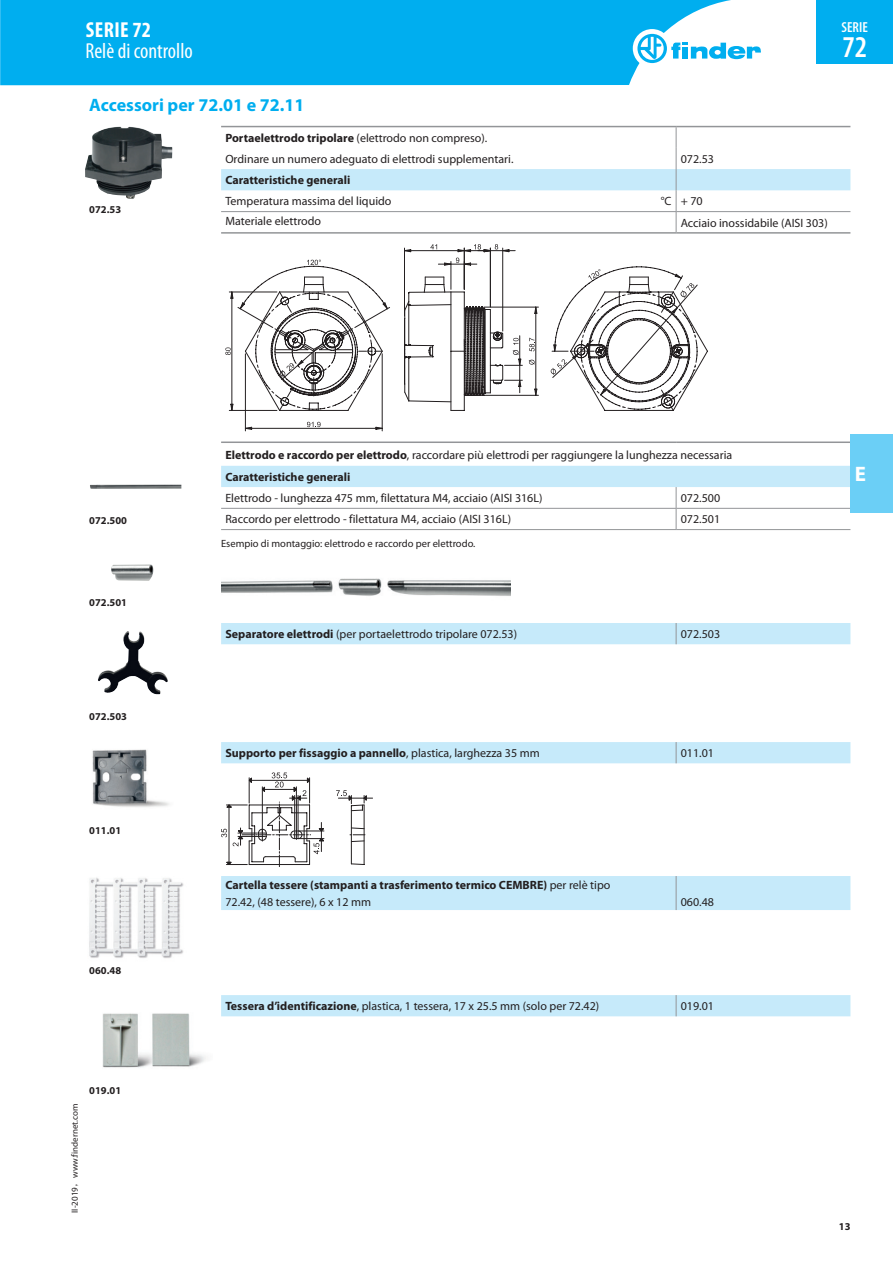
<style>
.page{position:relative;width:893px;height:1263px;background:#fff}
.page>*{position:absolute;margin:0;border:0;box-sizing:border-box;transform-origin:0 0}
.t1{font:600 condensed 30.3px "Myriad Pro";color:#fff}
.t2{font:condensed 21.75px "Myriad Pro";color:#fff}
.t3{font:700 condensed 21.75px "Myriad Pro";letter-spacing:.02em;color:#fff}
.t4{font:700 21px "Myriad Pro";color:#fff}
.t5{font:700 18px "Myriad Pro";color:#00aeef}
.t6{font:600 condensed 14.55px "Myriad Pro";color:#fff}
.t7{font:12px/21.3px "Myriad Pro";color:#231f20}
.t8{font:700 12px/16.2px "Myriad Pro";color:#231f20}
.t9{font:10.5px "Myriad Pro";color:#231f20}
.t10{font:700 10.5px "Myriad Pro";color:#231f20}
.t11{font:9px "Myriad Pro";color:#231f20}
.s1{font-weight:700}
.s2{font-family:"Sim Hei"}
.s3{font-weight:400}
</style>
<div class="page">
<svg style="left:221px;top:169px;width:629px;height:847px"></svg>
<hr style="left:221px;top:508px;width:455px;height:1px;background:#939598">
<hr style="left:676px;top:508px;width:174px;height:1px;background:#939598">
<svg style="left:676px;top:487px;width:1px;height:42px"></svg>
<hr style="left:221px;top:529px;width:455px;height:1px;background:#939598">
<hr style="left:676px;top:529px;width:174px;height:1px;background:#939598">
<hr style="left:676px;top:211px;width:174px;height:1px;background:#939598">
<svg style="left:676px;top:623px;width:1px;height:21px"></svg>
<svg style="left:676px;top:742px;width:1px;height:21px"></svg>
<svg style="left:676px;top:995px;width:1px;height:21px"></svg>
<hr style="left:221px;top:211px;width:455px;height:1px;background:#939598">
<hr style="left:221px;top:232px;width:455px;height:2px;background:#939598">
<hr style="left:676px;top:232px;width:174px;height:2px;background:#939598">
<hr style="left:221px;top:126px;width:455px;height:1px;background:#939598">
<hr style="left:676px;top:126px;width:174px;height:1px;background:#939598">
<hr style="left:221px;top:441px;width:455px;height:2px;background:#939598">
<hr style="left:676px;top:441px;width:174px;height:2px;background:#939598">
<svg style="left:676px;top:127px;width:1px;height:105px"></svg>
<hr style="left:676px;top:876px;width:1px;height:34px;background:#939598">
<img style="left:85px;top:127px;width:88px;height:72px">
<hr style="left:245px;top:354px;width:1px;height:77px;background:#231f20">
<hr style="left:382px;top:354px;width:1px;height:77px;background:#231f20">
<svg style="left:225px;top:244px;width:483px;height:185px"></svg>
<img style="left:90px;top:484px;width:91px;height:5px">
<img style="left:111px;top:564px;width:43px;height:17px">
<img style="left:221px;top:562px;width:289px;height:49px">
<img style="left:98px;top:631px;width:70px;height:63px">
<img style="left:92px;top:749px;width:77px;height:58px">
<svg style="left:336px;top:790px;width:37px;height:75px"></svg>
<svg style="left:221px;top:772px;width:103px;height:95px"></svg>
<img style="left:89px;top:877px;width:95px;height:81px">
<img style="left:102px;top:1013px;width:104px;height:55px">
<div style="left:0;top:0;width:731px;height:85px;background:#00aeef"></div>
<div style="left:633px;top:29px;width:38px;height:39px;background:#fff;border-radius:50%"></div>
<svg style="left:637px;top:34px;width:124px;height:29px"></svg>
<div style="left:816px;top:0;width:77px;height:64px;background:#00aeef"></div>
<div style="left:850px;top:434px;width:43px;height:78px;background:#6bcff6"></div>
<h2 class="t3" style="left:86px;top:17px;width:67px">SERIE 72</h2>
<h2 class="t2" style="left:85px;top:38px;width:109px">Relè di controllo</h2>
<p class="t6" style="left:842px;top:19px;width:28px">SERIE</p>
<h1 class="t1" style="left:842px;top:30px;width:26px">72</h1>
<h3 class="t5" style="left:89px;top:93px;width:217px">Accessori per 72.01 e 72.11</h3>
<p class="t7" style="left:225px;top:127px;width:290px"><span class="s1">Portaelettrodo tripolare</span> (elettrodo non compreso).<br>Ordinare un numero adeguato di elettrodi supplementari.</p>
<p class="t7" style="left:681px;top:148px;width:35px">072.53</p>
<p class="t10" style="left:89px;top:203px;width:33px">072.53</p>
<p class="t8" style="left:225px;top:172px;width:127px">Caratteristiche generali</p>
<p class="t7" style="left:225px;top:191px;width:168px">Temperatura massima del liquido</p>
<p class="t7" style="left:661px;top:191px;width:44px">°C + 70</p>
<p class="t7" style="left:225px;top:210px;width:97px">Materiale elettrodo</p>
<p class="t7" style="left:681px;top:212px;width:149px">Acciaio inossidabile (AISI 303)</p>
<p class="t10" style="left:89px;top:514px;width:39px">072.500</p>
<p class="t10" style="left:89px;top:596px;width:39px">072.501</p>
<p class="t10" style="left:89px;top:709px;width:39px">072.503</p>
<p class="t10" style="left:89px;top:824px;width:33px">011.01</p>
<p class="t10" style="left:89px;top:963px;width:33px">060.48</p>
<p class="t11" style="left:69px;top:1213px;width:111px;rotate:-90deg">II-2019<span class="s2">，</span>www.findernet.com</p>
<p class="t10" style="left:89px;top:1084px;width:33px">019.01</p>
<p class="t7" style="left:225px;top:444px;width:508px"><span class="s1">Elettrodo e raccordo per elettrodo</span>, raccordare più elettrodi per raggiungere la lunghezza necessaria</p>
<p class="t8" style="left:225px;top:468px;width:127px">Caratteristiche generali</p>
<p class="t7" style="left:225px;top:487px;width:319px">Elettrodo - lunghezza 475 mm, filettatura M4, acciaio (AISI 316L)</p>
<p class="t7" style="left:681px;top:487px;width:41px">072.500</p>
<p class="t7" style="left:225px;top:509px;width:287px">Raccordo per elettrodo - filettatura M4, acciaio (AISI 316L)</p>
<p class="t7" style="left:681px;top:509px;width:41px">072.501</p>
<p class="t9" style="left:221px;top:537px;width:256px">Esempio di montaggio: elettrodo e raccordo per elettrodo.</p>
<p class="t7" style="left:225px;top:623px;width:293px"><span class="s1">Separatore elettrodi</span> (per portaelettrodo tripolare 072.53)</p>
<p class="t7" style="left:681px;top:623px;width:41px">072.503</p>
<p class="t8" style="left:225px;top:745px;width:316px">Supporto per fissaggio a pannello<span class="s3">, plastica, larghezza 35 mm</span></p>
<p class="t7" style="left:681px;top:742px;width:35px">011.01</p>
<p class="t8" style="left:225px;top:877px;width:387px">Cartella tessere (stampanti a trasferimento termico CEMBRE) <span class="s3">per relè tipo<br>72.42, (48 tessere), 6 x 12 mm</span></p>
<p class="t7" style="left:681px;top:891px;width:35px">060.48</p>
<p class="t7" style="left:225px;top:995px;width:375px"><span class="s1">Tessera d’identificazione</span>, plastica, 1 tessera, 17 x 25.5 mm (solo per 72.42)</p>
<p class="t7" style="left:681px;top:995px;width:35px">019.01</p>
<h3 class="t4" style="left:855px;top:460px;width:13px">E</h3>
<p class="t10" style="left:839px;top:1219px;width:13px">13</p>
</div>
